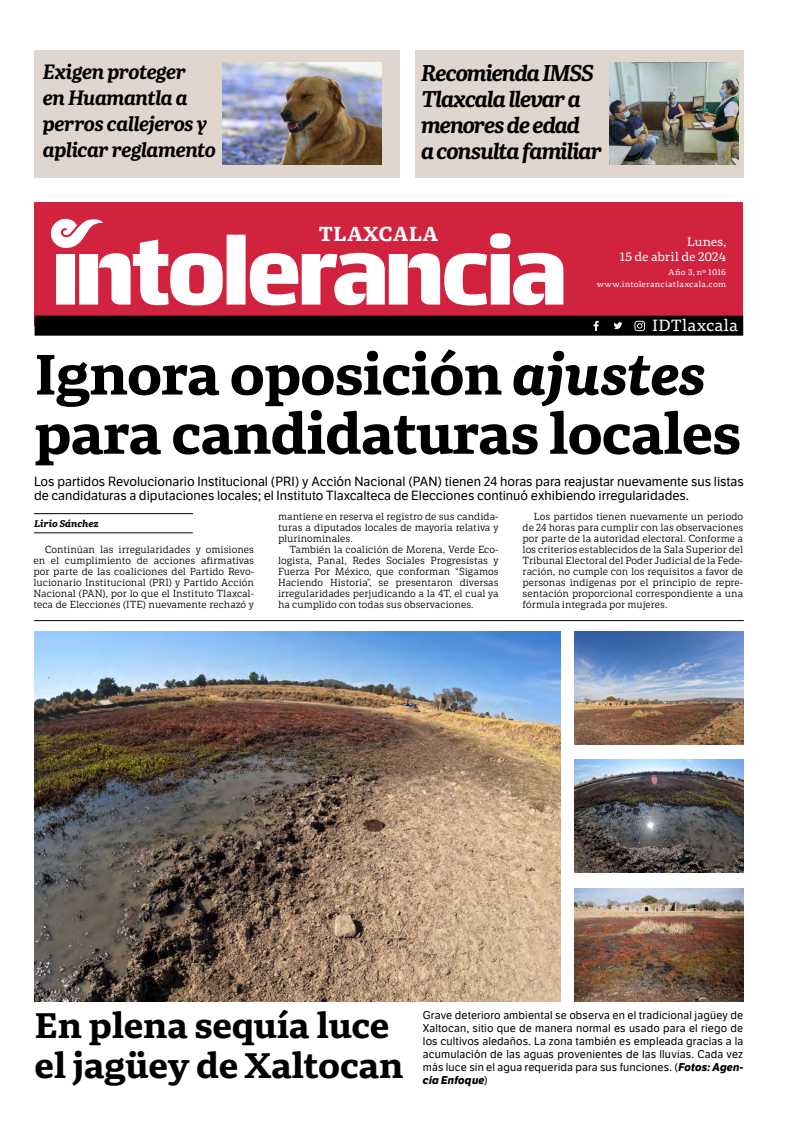
<style>
.page{position:relative;width:792px;height:1134px;background:#fff}
.page>*{position:absolute;margin:0;border:0;box-sizing:border-box;transform-origin:0 0}
.t1{font:700 56px/59.2px "Portada Text";letter-spacing:-.02em;color:#000}
.t2{font:700 35px/40.5px "Portada Text";letter-spacing:-.01em;color:#000}
.t3{font:italic 700 22px/26px "Portada";letter-spacing:-.05em;color:#000}
.t4{font:italic 700 20px/26px "Portada";letter-spacing:-.03em;color:#000}
.t5{font:700 20px "Portada Text";letter-spacing:.025em;color:#fff}
.t6{font:16px "Portada Text";letter-spacing:-.01em;color:#fff}
.t7{font:13px/14px "LFT Etica";color:#000}
.t8{font:12px/15px "Portada Text";letter-spacing:-.015em;color:#fff;text-align:right}
.t9{font:11px/13px "LFT Etica";letter-spacing:.01em;color:#000;text-align:justify}
.t10{font:10px/11px "LFT Etica Sheriff";color:#000;text-align:justify}
.t11{font:italic 700 9.5px "Portada Text";letter-spacing:-.01em;color:#000}
.t12{font:8px/12px "Portada Text";letter-spacing:.025em;color:#fff;text-align:right}
.s1{font-style:italic}
.s2{font-weight:700;font-style:italic}
</style>
<div class="page">
<div style="left:35px;top:202px;width:708px;height:124px;background:#d1223e"></div>
<div style="left:35px;top:316px;width:708px;height:20px;background:#000"></div>
<div style="left:227px;top:235px;width:19px;height:70px;background:#fff"></div>
<svg style="left:250px;top:233px;width:313px;height:72px"></svg>
<svg style="left:51px;top:218px;width:172px;height:87px"></svg>
<div style="left:415px;top:50px;width:329px;height:127px;background:#e0d6ce"></div>
<hr style="left:34px;top:513px;width:159px;height:1px;background:#000">
<hr style="left:34px;top:532px;width:159px;height:1px;background:#000">
<svg style="left:594px;top:321px;width:5px;height:10px"></svg>
<svg style="left:614px;top:322px;width:8px;height:7px"></svg>
<svg style="left:632px;top:318px;width:16px;height:16px"></svg>
<svg style="left:634px;top:321px;width:11px;height:10px"></svg>
<div style="left:35px;top:50px;width:365px;height:127px;background:#e0d6ce"></div>
<img style="left:223px;top:62px;width:159px;height:102px">
<hr style="left:34px;top:620px;width:710px;height:1px;background:#000">
<img style="left:610px;top:62px;width:128px;height:102px">
<img style="left:35px;top:631px;width:526px;height:370px">
<img style="left:574px;top:631px;width:170px;height:113px">
<img style="left:574px;top:760px;width:170px;height:113px">
<img style="left:574px;top:888px;width:170px;height:113px">
<h3 class="t4" style="left:43px;top:58px;width:175px">Exigen proteger<br>en Huamantla a perros callejeros y aplicar reglamento</h3>
<h3 class="t3" style="left:421px;top:59px;width:183px">Recomienda IMSS<br>Tlaxcala llevar a menores de edad<br>a consulta familiar</h3>
<h3 class="t5" style="left:319px;top:219px;width:121px">TLAXCALA</h3>
<p class="t8" style="left:620px;top:234px;width:108px">Lunes,<br>15 de abril de 2024</p>
<p class="t12" style="left:597px;top:266px;width:131px">Año 3, nº 1016 www.intoleranciatlaxcala.com</p>
<h3 class="t6" style="left:652px;top:315px;width:88px">IDTlaxcala</h3>
<h1 class="t1" style="left:34px;top:344px;width:709px">Ignora oposición <span class="s1">ajustes </span>para candidaturas locales</h1>
<p class="t7" style="left:34px;top:475px;width:711px">Los partidos Revolucionario Institucional (PRI) y Acción Nacional (PAN) tienen 24 horas para reajustar nuevamente sus listas de candidaturas a diputaciones locales; el Instituto Tlaxcalteca de Elecciones continuó exhibiendo irregularidades.</p>
<p class="t11" style="left:34px;top:516px;width:66px">Lirio Sánchez</p>
<p class="t10" style="left:33px;top:544px;width:222px;text-indent:11px">Continúan las irregularidades y omisiones en el cumplimiento de acciones afirmativas por parte de las coaliciones del Partido Revo&shy;lucionario Institucional (PRI) y Partido Acción Nacional (PAN), por lo que el Instituto Tlaxcal&shy;teca de Elecciones (ITE) nuevamente rechazó y</p>
<p class="t10" style="left:278px;top:511px;width:222px">mantiene en reserva el registro de sus candida&shy;turas a diputados locales de mayoría relativa y plurinominales.</p>
<p class="t10" style="left:278px;top:544px;width:222px;text-indent:11px">También la coalición de Morena, Verde Eco&shy;logista, Panal, Redes Sociales Progresistas y Fuerza Por México, que conforman “Sigamos Haciendo Historia”, se presentaron diversas irregularidades perjudicando a la 4T, el cual ya ha cumplido con todas sus observaciones.</p>
<p class="t10" style="left:523px;top:511px;width:222px;text-indent:11px">Los partidos tienen nuevamente un periodo de 24 horas para cumplir con las observaciones por parte de la autoridad electoral. Conforme a los criterios establecidos de la Sala Superior del Tribunal Electoral del Poder Judicial de la Fede&shy;ración, no cumple con los requisitos a favor de personas indígenas por el principio de repre&shy;sentación proporcional correspondiente a una fórmula integrada por mujeres.</p>
<h2 class="t2" style="left:35px;top:1004px;width:370px">En plena sequía luce el jagüey de Xaltocan</h2>
<p class="t9" style="left:423px;top:1009px;width:322px">Grave deterioro ambiental se observa en el tradicional jagüey de Xaltocan, sitio que de manera normal es usado para el riego de los cultivos aledaños. La zona también es empleada gracias a la acumulación de las aguas provenientes de las lluvias. Cada vez más luce sin el agua requerida para sus funciones. (<span class="s2">Fotos: Agen&shy;cia Enfoque</span>)</p>
</div>
